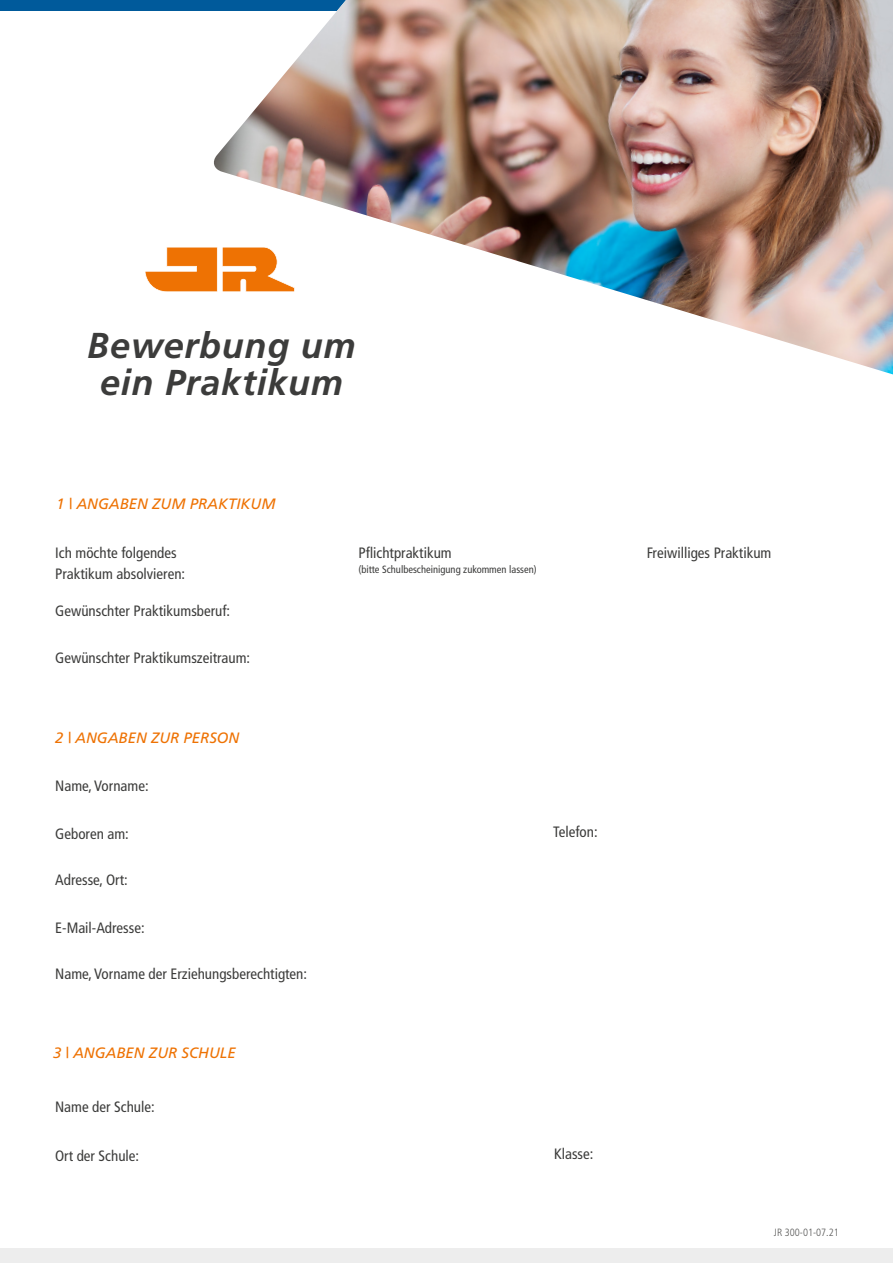
<style>
.page{position:relative;width:893px;height:1263px;background:#fff}
.page>*{position:absolute;margin:0;border:0;box-sizing:border-box;transform-origin:0 0}
.t1{font:italic 700 36px/37.5px "Frutiger";letter-spacing:.02em;color:#3c3c3b;text-align:center}
.t2{font:condensed 15px/21px "Frutiger";color:#3c3c3b}
.t3{font:italic 15px "Frutiger";color:#ee7203}
.t4{font:condensed 10.5px "Frutiger";color:#3c3c3b}
.t5{font:300 condensed 10.5px "Frutiger";color:#575756}
</style>
<div class="page">
<div style="left:0;top:1248px;width:893px;height:15px;background:#ededed"></div>
<div style="left:0;top:0;width:893px;height:10px;background:#005a9b"></div>
<img style="left:211px;top:0;width:682px;height:374px">
<svg style="left:145px;top:247px;width:150px;height:45px"></svg>
<h1 class="t1" style="left:88px;top:326px;width:269px">Bewerbung um ein Praktikum</h1>
<p class="t3" style="left:56px;top:495px;width:221px">1 | ANGABEN ZUM PRAKTIKUM</p>
<p class="t2" style="left:55px;top:542px;width:131px">Ich möchte folgendes<br>Praktikum absolvieren:</p>
<p class="t2" style="left:358px;top:542px;width:95px">Pflichtpraktikum</p>
<p class="t4" style="left:358px;top:563px;width:180px">(bitte Schulbescheinigung zukommen lassen)</p>
<p class="t2" style="left:55px;top:601px;width:176px">Gewünschter Praktikumsberuf:</p>
<p class="t2" style="left:55px;top:647px;width:196px">Gewünschter Praktikumszeitraum:</p>
<p class="t3" style="left:55px;top:729px;width:186px">2 | ANGABEN ZUR PERSON</p>
<p class="t2" style="left:55px;top:775px;width:95px">Name, Vorname:</p>
<p class="t2" style="left:55px;top:823px;width:75px">Geboren am:</p>
<p class="t2" style="left:55px;top:869px;width:74px">Adresse, Ort:</p>
<p class="t2" style="left:55px;top:917px;width:91px">E-Mail-Adresse:</p>
<p class="t2" style="left:55px;top:963px;width:253px">Name, Vorname der Erziehungsberechtigten:</p>
<p class="t3" style="left:53px;top:1044px;width:184px">3 | ANGABEN ZUR SCHULE</p>
<p class="t2" style="left:553px;top:822px;width:46px">Telefon:</p>
<p class="t2" style="left:55px;top:1096px;width:101px">Name der Schule:</p>
<p class="t2" style="left:55px;top:1145px;width:86px">Ort der Schule:</p>
<p class="t2" style="left:554px;top:1143px;width:41px">Klasse:</p>
<p class="t2" style="left:647px;top:542px;width:126px">Freiwilliges Praktikum</p>
<p class="t5" style="left:774px;top:1226px;width:66px">JR 300-01-07.21</p>
</div>
